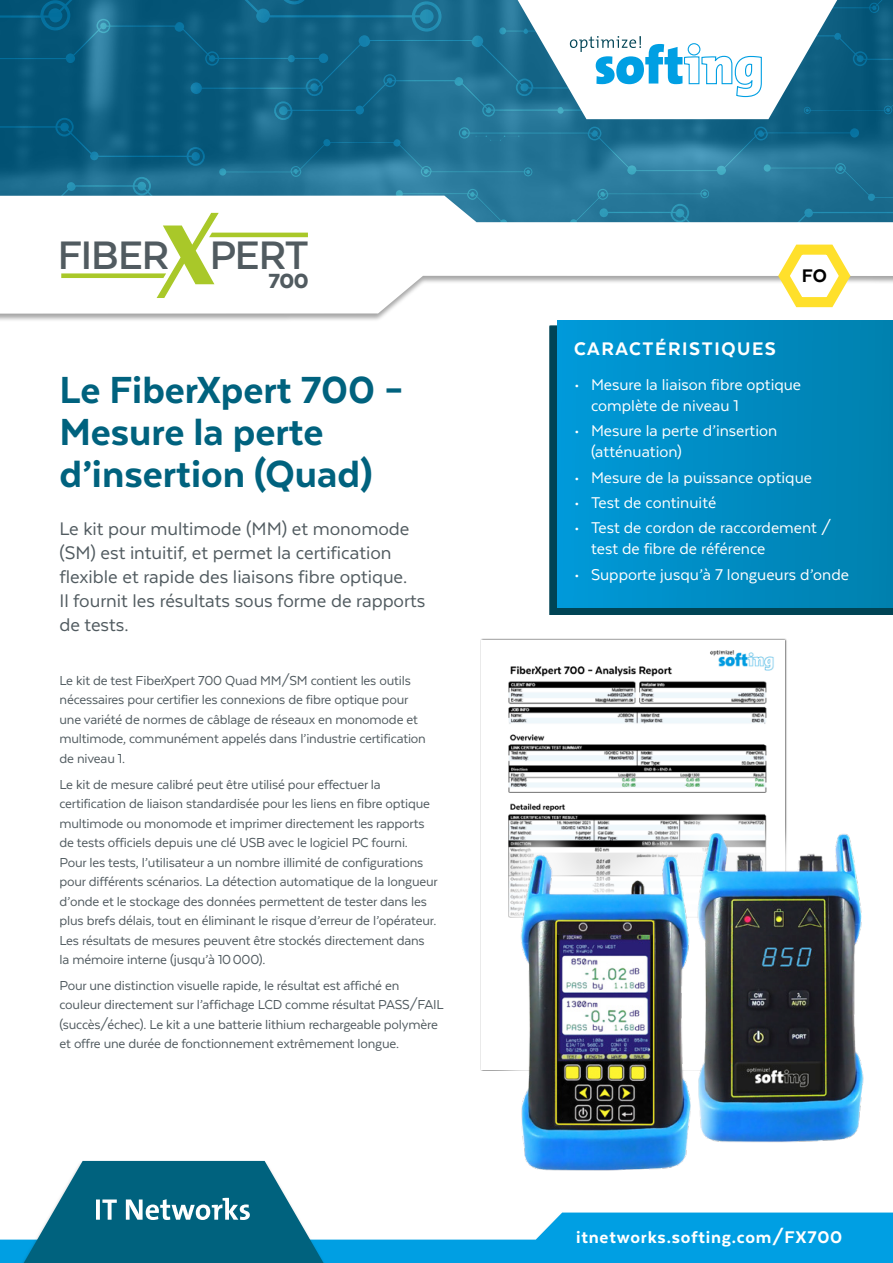
<style>
.page{position:relative;width:893px;height:1263px;background:#fff}
.page>*{position:absolute;margin:0;border:0;box-sizing:border-box;transform-origin:0 0}
.t1{font:700 45.9px "Texta";letter-spacing:-.025em;color:#515b60}
.general_text{font:800 43.5px/42px "Texta";color:#00627e}
.Paragraph_Style_10{font:21px/24px "Texta";color:#515b60}
.general_text-2{font:800 21px "Texta";letter-spacing:.075em;color:#fff}
.Produkt_Intro{font:800 21px "Texta";color:#000}
.general_text-3{font:800 19.5px "Texta";letter-spacing:.04em;color:#fff}
.t2{font:18px/21px "Texta";color:#fff}
.Paragraph_Style_10-2{font:15px/19.5px "Texta";letter-spacing:-.01em;color:#515b60}
</style>
<div class="page">
<div style="left:0;top:195px;width:893px;height:128px;background:#000;opacity:.35"></div>
<svg style="left:0;top:0;width:893px;height:312px"></svg>
<div style="left:550px;top:325px;width:343px;height:290px;background:#045"></div>
<div style="left:557px;top:320px;width:336px;height:288px;background:linear-gradient(to right,#0099d9,#0080ad)"></div>
<img style="left:508px;top:650px;width:266px;height:140px">
<img style="left:694px;top:762px;width:170px;height:381px">
<div style="left:482px;top:817px;width:246px;height:392px;background:#fff;opacity:.75"></div>
<img style="left:480px;top:790px;width:219px;height:419px">
<svg style="left:0;top:1212px;width:893px;height:51px;fill:#009fe3"></svg>
<div style="left:12px;top:1160px;width:323px;height:103px;background:#000;opacity:.35"></div>
<svg style="left:24px;top:1161px;width:300px;height:102px"></svg>
<p class="t1" style="left:58px;top:232px;width:252px">FIBER PERT<sub>700</sub></p>
<p class="general_text" style="left:60px;top:368px;width:346px">Le FiberXpert 700 –<br>Mesure la perte d’insertion (Quad)</p>
<p class="Paragraph_Style_10" style="left:60px;top:516px;width:367px">Le kit pour multimode (MM) et monomode (SM) est intuitif, et permet la certification flexible et rapide des liaisons fibre optique.<br>Il fournit les résultats sous forme de rapports de tests.</p>
<p class="Paragraph_Style_10-2" style="left:60px;top:670px;width:368px">Le kit de test FiberXpert 700 Quad MM/SM contient les outils nécessaires pour certifier les connexions de fibre optique pour une variété de normes de câblage de réseaux en monomode et multimode, communément appelés dans l’industrie certification de niveau 1.</p>
<p class="Paragraph_Style_10-2" style="left:60px;top:774px;width:380px">Le kit de mesure calibré peut être utilisé pour effectuer la certification de liaison standardisée pour les liens en fibre optique multimode ou monomode et imprimer directement les rapports de tests officiels depuis une clé USB avec le logiciel PC fourni.<br>Pour les tests, l’utilisateur a un nombre illimité de configurations pour différents scénarios. La détection automatique de la longueur d’onde et le stockage des données permettent de tester dans les plus brefs délais, tout en éliminant le risque d’erreur de l’opérateur.<br>Les résultats de mesures peuvent être stockés directement dans la mémoire interne (jusqu’à 10000).</p>
<p class="Paragraph_Style_10-2" style="left:60px;top:975px;width:386px">Pour une distinction visuelle rapide, le résultat est affiché en couleur directement sur l’affichage LCD comme résultat PASS/FAIL (succès/échec). Le kit a une batterie lithium rechargeable polymère et offre une durée de fonctionnement extrêmement longue.</p>
<p class="Produkt_Intro" style="left:802px;top:265px;width:27px">FO</p>
<p class="general_text-2" style="left:574px;top:338px;width:203px">CARACTÉRISTIQUES</p>
<p class="t2" style="left:591px;top:374px;width:212px;text-indent:-17px">• Mesure la liaison fibre optique complète de niveau 1</p>
<p class="t2" style="left:591px;top:420px;width:188px;text-indent:-17px">• Mesure la perte d’insertion (atténuation)</p>
<p class="t2" style="left:574px;top:467px;width:239px">• Mesure de la puissance optique</p>
<p class="t2" style="left:574px;top:492px;width:144px">• Test de continuité</p>
<p class="t2" style="left:591px;top:517px;width:242px;text-indent:-17px">• Test de cordon de raccordement / test de fibre de référence</p>
<p class="t2" style="left:574px;top:563px;width:277px">• Supporte jusqu’à 7 longueurs d’onde</p>
<p class="general_text-3" style="left:576px;top:1227px;width:268px">itnetworks.softing.com/FX700</p>
</div>
